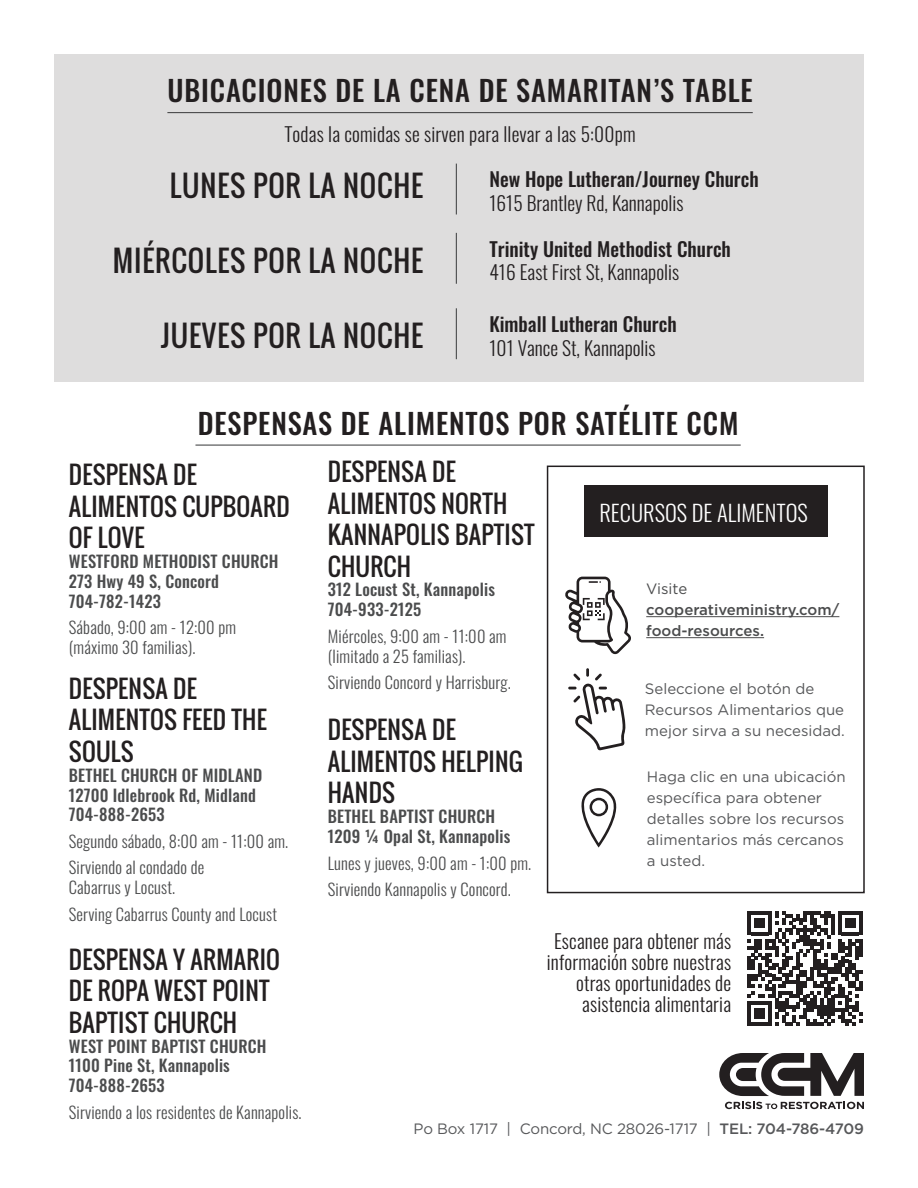
<style>
.page{position:relative;width:918px;height:1188px;background:#fff}
.page>*{position:absolute;margin:0;border:0;box-sizing:border-box;transform-origin:0 0}
.t1{font:500 28.5px "Oswald";letter-spacing:.03em;color:#231f20}
.t2{font:28.5px "Oswald";letter-spacing:.03em;color:#231f20}
.t3{font:24px/31.5px "Oswald";letter-spacing:.01em;color:#231f20}
.t4{font:300 22.5px "Oswald";color:#fff}
.t5{font:300 19.5px/21px "Oswald";letter-spacing:.01em;color:#231f20;text-align:right}
.t6{font:500 19.5px/23.4px "Oswald";color:#231f20}
.t7{font:300 16.5px/19.8px "Oswald";letter-spacing:.01em;color:#4b4c4d}
.t8{font:500 16.5px/19.8px "Oswald";letter-spacing:.01em;color:#4b4c4d}
.t9{font:15px/21px "Gotham";color:#57585a}
.t10{font:500 15px/21px "Gotham";color:#4b4c4d}
.s1{font-weight:300}
.s2{font-weight:400}
.s3{font-weight:500}
</style>
<div class="page">
<div style="left:547px;top:466px;width:318px;height:427px;border:2px solid #231f20"></div>
<hr style="left:195px;top:445px;width:546px;height:1px;background:#4b4c4d">
<svg style="left:719px;top:1053px;width:145px;height:43px"></svg>
<svg style="left:725px;top:1102px;width:139px;height:7px"></svg>
<div style="left:54px;top:54px;width:810px;height:327px;background:#dedddd"></div>
<hr style="left:456px;top:164px;width:1px;height:50px;background:#4b4c4d">
<hr style="left:167px;top:112px;width:586px;height:1px;background:#4b4c4d">
<hr style="left:456px;top:233px;width:1px;height:51px;background:#4b4c4d">
<hr style="left:456px;top:308px;width:1px;height:51px;background:#4b4c4d">
<svg style="left:747px;top:911px;width:115px;height:115px"></svg>
<svg style="left:568px;top:668px;width:58px;height:83px"></svg>
<hr style="left:646px;top:616px;width:193px;height:1px;background:#4b4c4d">
<hr style="left:646px;top:637px;width:118px;height:1px;background:#4b4c4d">
<svg style="left:565px;top:577px;width:66px;height:77px"></svg>
<svg style="left:581px;top:788px;width:36px;height:60px"></svg>
<div style="left:584px;top:485px;width:243px;height:52px;background:#231f20"></div>
<p class="t1" style="left:167px;top:76px;width:587px">UBICACIONES DE LA CENA DE SAMARITAN’S TABLE</p>
<p class="t5" style="left:285px;top:121px;width:353px">Todas la comidas se sirven para llevar a las 5:00pm</p>
<p class="t2" style="left:170px;top:164px;width:255px">LUNES POR LA NOCHE</p>
<p class="t2" style="left:113px;top:239px;width:312px">MIÉRCOLES POR LA NOCHE</p>
<p class="t2" style="left:161px;top:315px;width:264px">JUEVES POR LA NOCHE</p>
<p class="t6" style="left:489px;top:169px;width:271px">New Hope Lutheran/Journey Church<br><span class="s1">1615 Brantley Rd, Kannapolis</span></p>
<p class="t6" style="left:489px;top:238px;width:243px">Trinity United Methodist Church</p>
<p class="t5" style="left:489px;top:260px;width:191px">416 East First St, Kannapolis</p>
<p class="t6" style="left:489px;top:314px;width:189px">Kimball Lutheran Church<br><span class="s1">101 Vance St, Kannapolis</span></p>
<p class="t1" style="left:198px;top:408px;width:542px">DESPENSAS DE ALIMENTOS POR SATÉLITE CCM</p>
<p class="t3" style="left:69px;top:459px;width:222px">DESPENSA DE<br>ALIMENTOS CUPBOARD<br>OF LOVE</p>
<p class="t8" style="left:69px;top:552px;width:211px">WESTFORD METHODIST CHURCH<br>273 Hwy 49 S, Concord<br>704-782-1423</p>
<p class="t7" style="left:69px;top:616px;width:169px">Sábado, 9:00 am - 12:00 pm (máximo 30 familias).</p>
<p class="t3" style="left:69px;top:673px;width:199px">DESPENSA DE<br>ALIMENTOS FEED THE<br>SOULS</p>
<p class="t8" style="left:69px;top:766px;width:195px">BETHEL CHURCH OF MIDLAND<br>12700 Idlebrook Rd, Midland<br>704-888-2653</p>
<p class="t7" style="left:69px;top:829px;width:221px">Segundo sábado, 8:00 am - 11:00 am.</p>
<p class="t7" style="left:69px;top:856px;width:137px">Sirviendo al condado de<br>Cabarrus y Locust.</p>
<p class="t7" style="left:69px;top:902px;width:210px">Serving Cabarrus County and Locust</p>
<p class="t3" style="left:328px;top:456px;width:208px">DESPENSA DE<br>ALIMENTOS NORTH<br>KANNAPOLIS BAPTIST<br>CHURCH</p>
<p class="t8" style="left:328px;top:581px;width:169px">312 Locust St, Kannapolis<br>704-933-2125</p>
<p class="t7" style="left:328px;top:624px;width:180px">Miércoles, 9:00 am - 11:00 am (limitado a 25 familias).</p>
<p class="t7" style="left:328px;top:671px;width:184px">Sirviendo Concord y Harrisburg.</p>
<p class="t3" style="left:328px;top:714px;width:197px">DESPENSA DE<br>ALIMENTOS HELPING<br>HANDS</p>
<p class="t8" style="left:328px;top:808px;width:184px">BETHEL BAPTIST CHURCH<br>1209 ¼ Opal St, Kannapolis</p>
<p class="t7" style="left:328px;top:851px;width:205px">Lunes y jueves, 9:00 am - 1:00 pm.</p>
<p class="t7" style="left:328px;top:878px;width:185px">Sirviendo Kannapolis y Concord.</p>
<p class="t4" style="left:599px;top:493px;width:210px">RECURSOS DE ALIMENTOS</p>
<p class="t10" style="left:646px;top:578px;width:195px"><span class="s2">Visite </span>cooperativeministry.com/ food-resources.</p>
<p class="t9" style="left:645px;top:678px;width:201px">Seleccione el botón de<br>Recursos Alimentarios que mejor sirva a su necesidad.</p>
<p class="t9" style="left:647px;top:766px;width:200px">Haga clic en una ubicación específica para obtener detalles sobre los recursos alimentarios más cercanos a usted.</p>
<p class="t3" style="left:69px;top:944px;width:213px">DESPENSA Y ARMARIO<br>DE ROPA WEST POINT<br>BAPTIST CHURCH</p>
<p class="t8" style="left:69px;top:1037px;width:199px">WEST POINT BAPTIST CHURCH<br>1100 Pine St, Kannapolis<br>704-888-2653</p>
<p class="t7" style="left:69px;top:1100px;width:234px">Sirviendo a los residentes de Kannapolis.</p>
<p class="t5" style="left:547px;top:928px;width:186px">Escanee para obtener más información sobre nuestras otras oportunidades de asistencia alimentaria</p>
<p class="t9" style="left:414px;top:1118px;width:452px">Po Box 1717 | Concord, NC 28026-1717 | <span class="s3">TEL: 704-786-4709</span></p>
</div>
